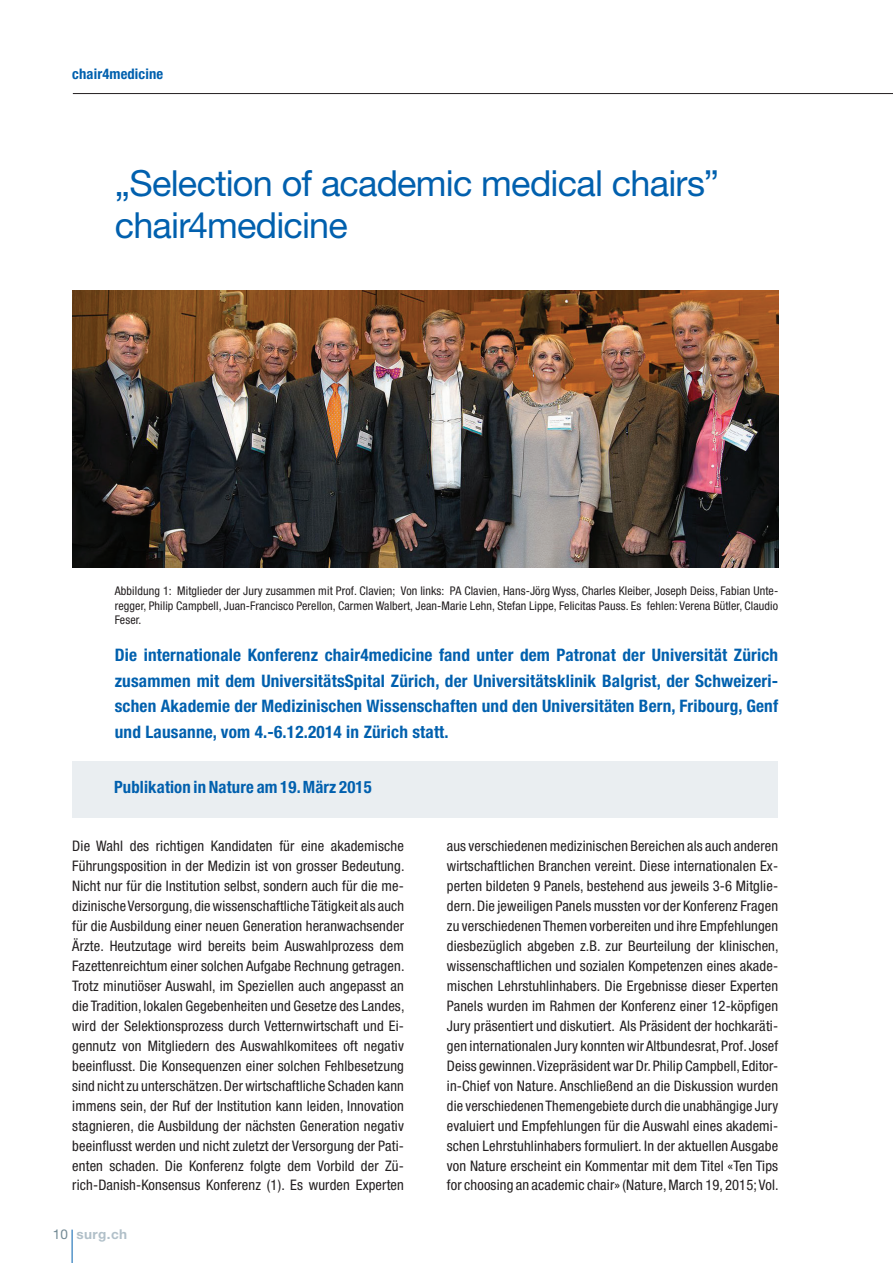
<style>
.page{position:relative;width:893px;height:1263px;background:#fff}
.page>*{position:absolute;margin:0;border:0;box-sizing:border-box;transform-origin:0 0}
.t1{font:36px/42px "Helvetica Neue LT Std";letter-spacing:-.02em;color:#0160ae}
.t2{font:700 condensed 17.25px/25.5px "Helvetica Neue LT Std";letter-spacing:.01em;color:#0160ae;text-align:justify}
.t3{font:700 condensed 16.95px "Helvetica Neue LT Std";letter-spacing:.01em;color:#0160ae}
.t4{font:condensed 14.55px/20px "Helvetica Neue LT Std";letter-spacing:.01em;color:#231f20;text-align:justify}
.t5{font:700 condensed 14.55px "Helvetica Neue LT Std";letter-spacing:.01em;color:#0160ae}
.t6{font:700 13.5px "Helvetica Neue LT Std";letter-spacing:.03em;color:#b1c0c9}
.t7{font:condensed 12px/14.4px "Helvetica Neue LT Std";letter-spacing:.01em;color:#231f20;text-align:justify}
.s1{font-weight:400;color:#738a95}
</style>
<div class="page">
<hr style="left:72px;top:1229px;width:1px;height:34px;background:#0160ae">
<img style="left:72px;top:290px;width:706px;height:277px">
<div style="left:72px;top:761px;width:706px;height:57px;background:#eaeef1"></div>
<hr style="left:73px;top:93px;width:820px;height:1px;background:#231f20">
<p class="t5" style="left:72px;top:65px;width:92px">chair4medicine</p>
<h1 class="t1" style="left:115px;top:162px;width:606px">„Selection of academic medical chairs” chair4medicine</h1>
<p class="t7" style="left:115px;top:584px;width:665px">Abbildung 1: Mitglieder der Jury zusammen mit Prof. Clavien; Von links: PA Clavien, Hans-Jörg Wyss, Charles Kleiber, Joseph Deiss, Fabian Unte&shy;regger, Philip Campbell, Juan-Francisco Perellon, Carmen Walbert, Jean-Marie Lehn, Stefan Lippe, Felicitas Pauss. Es fehlen: Verena Bütler, Claudio Feser.</p>
<p class="t2" style="left:115px;top:642px;width:665px">Die internationale Konferenz chair4medicine fand unter dem Patronat der Universität Zürich zusammen mit dem UniversitätsSpital Zürich, der Universitätsklinik Balgrist, der Schweizeri&shy;schen Akademie der Medizinischen Wissenschaften und den Universitäten Bern, Fribourg, Genf und Lausanne, vom 4.-6.12.2014 in Zürich statt.</p>
<p class="t3" style="left:114px;top:777px;width:259px">Publikation in Nature am 19. März 2015</p>
<p class="t4" style="left:72px;top:836px;width:334px">Die Wahl des richtigen Kandidaten für eine akademische Führungsposition in der Medizin ist von grosser Bedeutung.<br>Nicht nur für die Institution selbst, sondern auch für die me&shy;dizinische Versorgung, die wissenschaftliche Tätigkeit als auch für die Ausbildung einer neuen Generation heranwachsender Ärzte. Heutzutage wird bereits beim Auswahlprozess dem Fazettenreichtum einer solchen Aufgabe Rechnung getragen.<br>Trotz minutiöser Auswahl, im Speziellen auch angepasst an die Tradition, lokalen Gegebenheiten und Gesetze des Landes, wird der Selektionsprozess durch Vetternwirtschaft und Ei&shy;gennutz von Mitgliedern des Auswahlkomitees oft negativ beeinflusst. Die Konsequenzen einer solchen Fehlbesetzung sind nicht zu unterschätzen. Der wirtschaftliche Schaden kann immens sein, der Ruf der Institution kann leiden, Innovation stagnieren, die Ausbildung der nächsten Generation negativ beeinflusst werden und nicht zuletzt der Versorgung der Pati&shy;enten schaden. Die Konferenz folgte dem Vorbild der Zü&shy;rich-Danish-Konsensus Konferenz (1). Es wurden Experten</p>
<p class="t4" style="left:447px;top:836px;width:333px">aus verschiedenen medizinischen Bereichen als auch anderen wirtschaftlichen Branchen vereint. Diese internationalen Ex&shy;perten bildeten 9 Panels, bestehend aus jeweils 3-6 Mitglie&shy;dern. Die jeweiligen Panels mussten vor der Konferenz Fragen zu verschiedenen Themen vorbereiten und ihre Empfehlungen diesbezüglich abgeben z.B. zur Beurteilung der klinischen, wissenschaftlichen und sozialen Kompetenzen eines akade&shy;mischen Lehrstuhlinhabers. Die Ergebnisse dieser Experten Panels wurden im Rahmen der Konferenz einer 12-köpfigen Jury präsentiert und diskutiert. Als Präsident der hochkaräti&shy;gen internationalen Jury konnten wir Altbundesrat, Prof. Josef Deiss gewinnen. Vizepräsident war Dr. Philip Campbell, Editor&shy;in-Chief von Nature. Anschließend an die Diskussion wurden die verschiedenen Themengebiete durch die unabhängige Jury evaluiert und Empfehlungen für die Auswahl eines akademi&shy;schen Lehrstuhlinhabers formuliert. In der aktuellen Ausgabe von Nature erscheint ein Kommentar mit dem Titel «Ten Tips for choosing an academic chair» (Nature, March 19, 2015; Vol.</p>
<p class="t6" style="left:53px;top:1226px;width:76px"><span class="s1">10</span> surg.ch</p>
</div>
